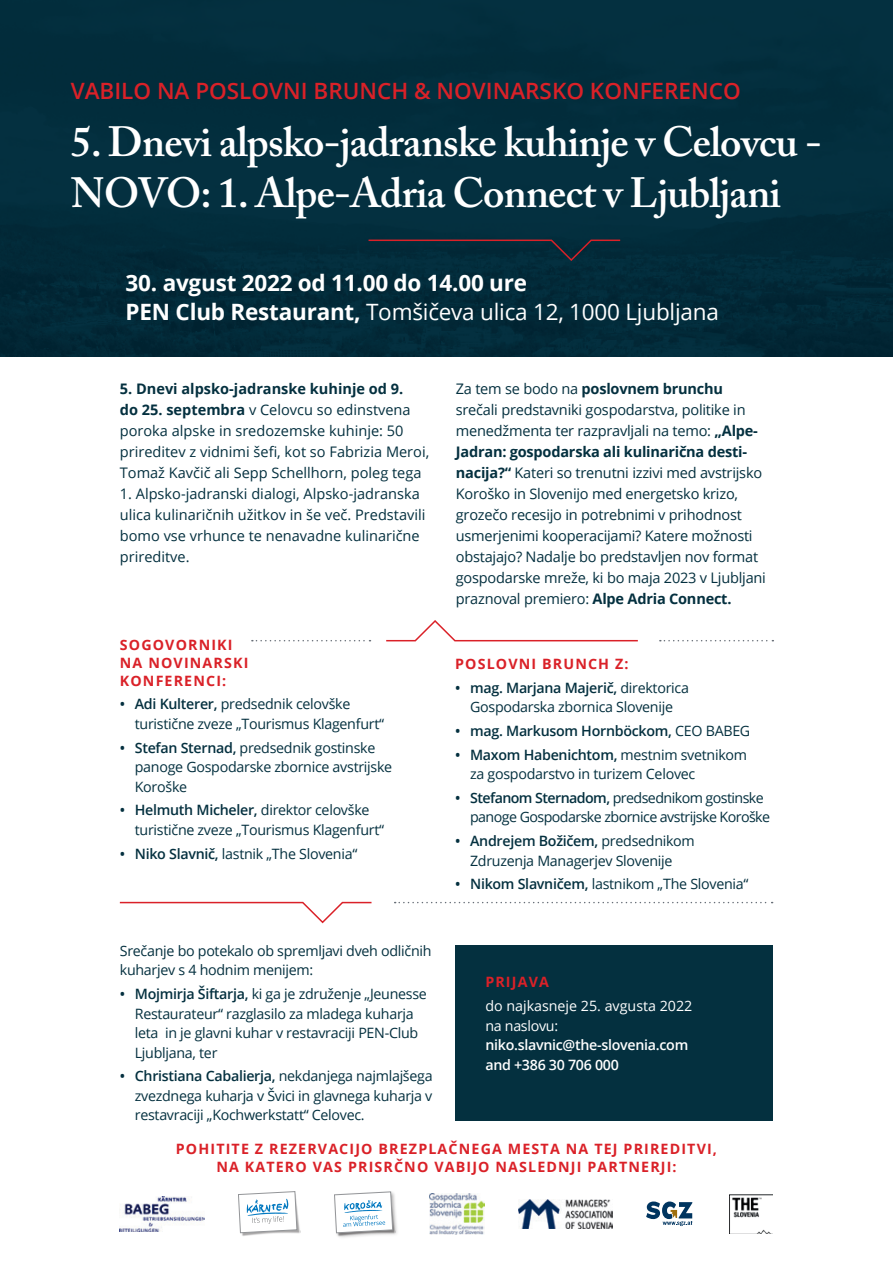
<style>
.page{position:relative;width:893px;height:1263px;background:#fff}
.page>*{position:absolute;margin:0;border:0;box-sizing:border-box;transform-origin:0 0}
.t1{font:600 42px/51px "Adobe Caslon Pro";letter-spacing:-.02em;color:#fff}
.t2{font:700 22.5px/28.5px "Open Sans";letter-spacing:-.01em;color:#fff}
.t3{font:600 22.5px "Open Sans";color:#da2128}
.t4{font:14.55px/21px "Open Sans";letter-spacing:-.015em;color:#04303f}
.t5{font:14.25px/19.5px "Open Sans";letter-spacing:-.02em;color:#04303f}
.t6{font:700 14.25px/18px "Open Sans";letter-spacing:.08em;color:#da2128;text-align:center}
.t7{font:14.25px/19.5px "Open Sans";letter-spacing:-.04em;color:#04303f}
.t8{font:600 14.25px/19.5px "Open Sans";letter-spacing:-.02em;color:#fff}
.t9{font:14.25px/19.5px "Open Sans";color:#fff}
.t10{font:600 14.25px "Open Sans";letter-spacing:-.02em;color:#04303f}
.s1{font-weight:400}
.s2{font-weight:700}
.s3{font-weight:600}
</style>
<div class="page">
<div style="left:0;top:0;width:893px;height:356px;background:#022e3d"></div>
<img style="left:120px;top:1196px;width:84px;height:35px">
<img style="left:240px;top:1207px;width:60px;height:29px">
<svg style="left:238px;top:1191px;width:59px;height:42px"></svg>
<div style="left:333px;top:1190px;width:66px;height:50px;background:#231f20;opacity:.35"></div>
<img style="left:335px;top:1193px;width:61px;height:43px">
<svg style="left:334px;top:1191px;width:59px;height:42px"></svg>
<img style="left:519px;top:1199px;width:93px;height:29px">
<svg style="left:646px;top:1201px;width:46px;height:25px"></svg>
<img style="left:430px;top:1193px;width:55px;height:41px">
<svg style="left:386px;top:620px;width:252px;height:22px"></svg>
<svg style="left:660px;top:640px;width:113px;height:1px"></svg>
<svg style="left:252px;top:640px;width:118px;height:1px"></svg>
<svg style="left:119px;top:901px;width:253px;height:23px"></svg>
<svg style="left:395px;top:902px;width:378px;height:1px"></svg>
<div style="left:455px;top:945px;width:317px;height:175px;background:#04303f"></div>
<img style="left:729px;top:1194px;width:43px;height:39px">
<svg style="left:367px;top:239px;width:255px;height:23px;background:#102a38"></svg>
<h2 class="t3" style="left:71px;top:75px;width:671px">VABILO NA POSLOVNI BRUNCH &amp; NOVINARSKO KONFERENCO</h2>
<h1 class="t1" style="left:71px;top:116px;width:753px">5. Dnevi alpsko-jadranske kuhinje v Celovcu -<br>NOVO: 1. Alpe-Adria Connect v Ljubljani</h1>
<h2 class="t2" style="left:126px;top:268px;width:595px">30. avgust 2022 od 11.00 do 14.00 ure<br>PEN Club Restaurant, <span class="s1">Tomšičeva ulica 12, 1000 Ljubljana</span></h2>
<p class="t4" style="left:120px;top:378px;width:311px"><span class="s2">5. Dnevi alpsko-jadranske kuhinje od 9.<br>do 25. septembra</span> v Celovcu so edinstvena poroka alpske in sredozemske kuhinje: 50 prireditev z vidnimi šefi, kot so Fabrizia Meroi, Tomaž Kavčič ali Sepp Schellhorn, poleg tega</p>
<p class="t4" style="left:120px;top:483px;width:307px">1. Alpsko-jadranski dialogi, Alpsko-jadranska ulica kulinaričnih užitkov in še več. Predstavili bomo vse vrhunce te nenavadne kulinarične prireditve.</p>
<p class="t6" style="left:120px;top:635px;width:130px;text-align:left">SOGOVORNIKI<br>NA NOVINARSKI<br>KONFERENCI:</p>
<p class="t5" style="left:135px;top:694px;width:251px;text-indent:-15px"><span class="s3">• Adi Kulterer,</span> predsednik celovške turistične zveze „Tourismus Klagenfurt“</p>
<p class="t5" style="left:135px;top:737px;width:259px;text-indent:-15px"><span class="s3">• Stefan Sternad,</span> predsednik gostinske panoge Gospodarske zbornice avstrijske<br>Koroške</p>
<p class="t5" style="left:135px;top:800px;width:251px;text-indent:-15px"><span class="s3">• Helmuth Micheler,</span> direktor celovške turistične zveze „Tourismus Klagenfurt“</p>
<p class="t5" style="left:120px;top:843px;width:239px"><span class="s3">• Niko Slavnič,</span> lastnik „The Slovenia“</p>
<p class="t5" style="left:120px;top:940px;width:313px">Srečanje bo potekalo ob spremljavi dveh odličnih kuharjev s 4 hodnim menijem:</p>
<p class="t5" style="left:135px;top:984px;width:294px;text-indent:-15px"><span class="s3">• Mojmirja Šiftarja,</span> ki ga je združenje „Jeunesse Restaurateur“ razglasilo za mladega kuharja leta in je glavni kuhar v restavraciji PEN-Club Ljubljana, ter</p>
<p class="t5" style="left:135px;top:1066px;width:299px;text-align:justify;text-indent:-15px"><span class="s3">• Christiana Cabalierja,</span> nekdanjega najmlajšega zvezdnega kuharja v Švici in glavnega kuharja v restavraciji „Kochwerkstatt“ Celovec.</p>
<p class="t4" style="left:456px;top:378px;width:312px">Za tem se bodo na <span class="s2">poslovnem brunchu </span>srečali predstavniki gospodarstva, politike in menedžmenta ter razpravljali na temo: <span class="s2">„Alpe-Jadran: gospodarska ali kulinarična desti&shy;nacija?“</span> Kateri so trenutni izzivi med avstrijsko Koroško in Slovenijo med energetsko krizo, grozečo recesijo in potrebnimi v prihodnost usmerjenimi kooperacijami? Katere možnosti obstajajo? Nadalje bo predstavljen nov format gospodarske mreže, ki bo maja 2023 v Ljubljani praznoval premiero: <span class="s2">Alpe Adria Connect.</span></p>
<p class="t6" style="left:455px;top:654px;width:175px">POSLOVNI BRUNCH Z:</p>
<p class="t5" style="left:455px;top:677px;width:235px;text-align:center"><span class="s3">• mag. Marjana Majerič,</span> direktorica<br>Gospodarska zbornica Slovenije</p>
<p class="t10" style="left:455px;top:721px;width:297px">• mag. Markusom Hornböckom, <span class="s1">CEO BABEG</span></p>
<p class="t5" style="left:470px;top:744px;width:278px;text-indent:-15px"><span class="s3">• Maxom Habenichtom,</span> mestnim svetnikom za gospodarstvo in turizem Celovec</p>
<p class="t7" style="left:470px;top:787px;width:302px;text-indent:-15px"><span class="s3">• Stefanom Sternadom,</span> predsednikom gostinske panoge Gospodarske zbornice avstrijske Koroške</p>
<p class="t5" style="left:455px;top:831px;width:241px;text-align:center"><span class="s3">• Andrejem Božičem,</span> predsednikom<br>Zdruzenja Managerjev Slovenije</p>
<p class="t5" style="left:455px;top:874px;width:295px"><span class="s3">• Nikom Slavničem,</span> lastnikom „The Slovenia“</p>
<p class="t6" style="left:485px;top:973px;width:65px">PRIJAVA</p>
<p class="t9" style="left:485px;top:996px;width:209px">do najkasneje 25. avgusta 2022 na naslovu:</p>
<p class="t8" style="left:485px;top:1035px;width:204px">niko.slavnic@the-slovenia.com and +386 30 706 000</p>
<p class="t6" style="left:176px;top:1139px;width:543px">POHITITE Z REZERVACIJO BREZPLAČNEGA MESTA NA TEJ PRIREDITVI,<br>NA KATERO VAS PRISRČNO VABIJO NASLEDNJI PARTNERJI:</p>
</div>
